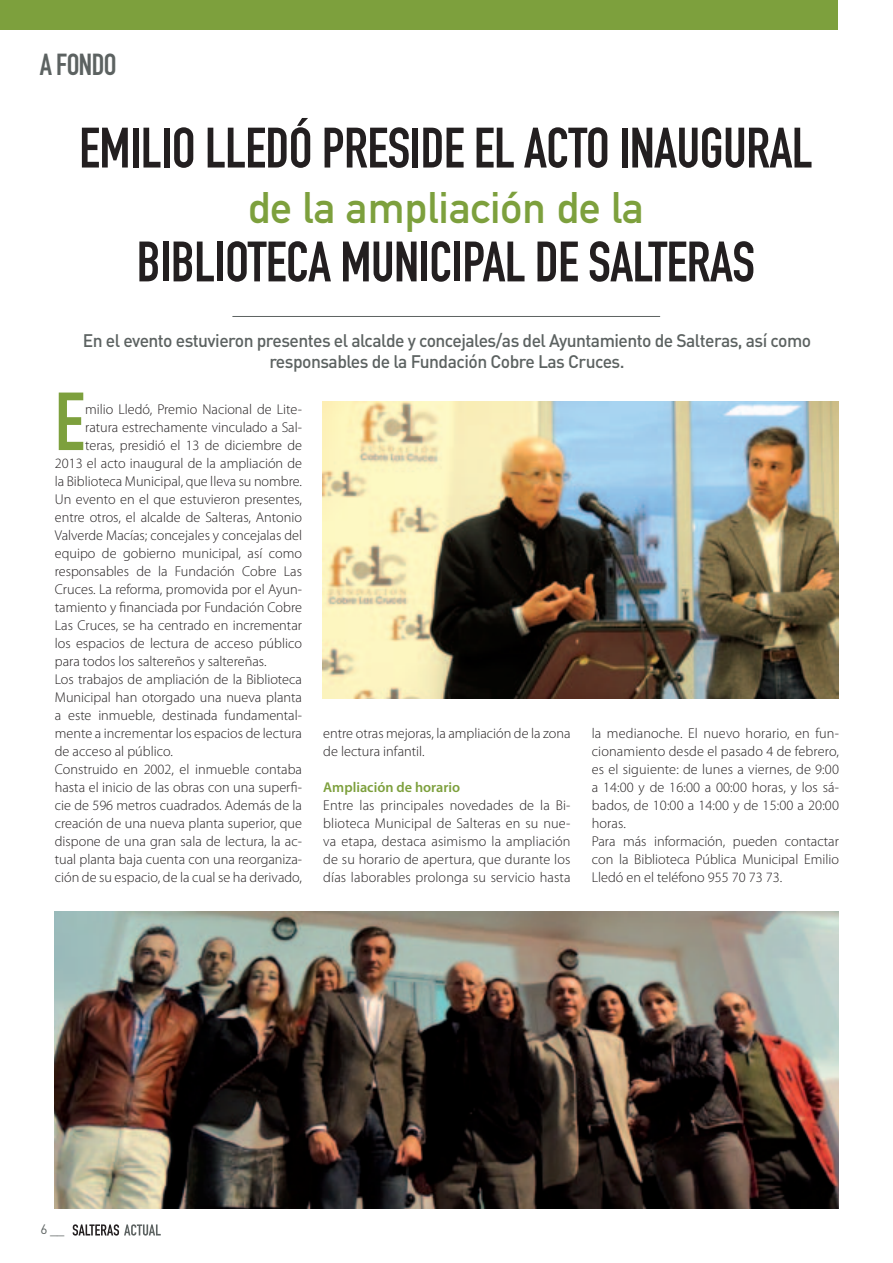
<style>
.page{position:relative;width:893px;height:1263px;background:#fff}
.page>*{position:absolute;margin:0;border:0;box-sizing:border-box;transform-origin:0 0}
.t1{font:80.7px "DIN Engschrift";color:#7da03d}
.t2{font:55.95px "DIN Engschrift";letter-spacing:-.01em;color:#231f20}
.t3{font:43.5px "DIN Mittelschrift";color:#7da03d}
.t4{font:30px "DIN Engschrift";letter-spacing:-.02em;color:#5c6261}
.t5{font:500 18px/21px "DIN";letter-spacing:-.03em;color:#5c6261;text-align:center}
.t6{font:300 14.25px/18px "Myriad Pro";color:#231f20;text-align:justify}
._04_-_LADILLO{font:600 14.25px "Myriad Pro";color:#7da03d}
.t7{font:13.5px "DIN";color:#5c6261}
</style>
<div class="page">
<img style="left:323px;top:402px;width:516px;height:296px">
<hr style="left:232px;top:316px;width:428px;height:1px;background:#5c6261">
<div style="left:0;top:0;width:838px;height:29px;background:#7da03d"></div>
<svg style="left:73px;top:1224px;width:88px;height:11px"></svg>
<img style="left:54px;top:912px;width:785px;height:296px">
<p class="t4" style="left:40px;top:47px;width:78px">A FONDO</p>
<p class="t2" style="left:79px;top:115px;width:735px">EMILIO LLEDÓ PRESIDE EL ACTO INAUGURAL</p>
<p class="t3" style="left:248px;top:182px;width:398px">de la ampliación de la</p>
<p class="t2" style="left:137px;top:229px;width:620px">BIBLIOTECA MUNICIPAL DE SALTERAS</p>
<p class="t5" style="left:83px;top:329px;width:730px">En el evento estuvieron presentes el alcalde y concejales/as del Ayuntamiento de Salteras, así como responsables de la Fundación Cobre Las Cruces.</p>
<p class="t1" style="left:55px;top:374px;width:31px">E</p>
<p class="t6" style="left:85px;top:400px;width:218px">milio Lledó, Premio Nacional de Lite-</p>
<p class="t6" style="left:85px;top:418px;width:218px">ratura estrechamente vinculado a Sal-</p>
<p class="t6" style="left:85px;top:436px;width:218px">teras, presidió el 13 de diciembre de</p>
<p class="t6" style="left:55px;top:454px;width:249px">2013 el acto inaugural de la ampliación de</p>
<p class="t6" style="left:55px;top:472px;width:249px">la Biblioteca Municipal, que lleva su nombre.</p>
<p class="t6" style="left:55px;top:490px;width:249px">Un evento en el que estuvieron presentes,</p>
<p class="t6" style="left:55px;top:508px;width:249px">entre otros, el alcalde de Salteras, Antonio</p>
<p class="t6" style="left:55px;top:526px;width:249px">Valverde Macías; concejales y concejalas del</p>
<p class="t6" style="left:55px;top:544px;width:249px">equipo de gobierno municipal, así como</p>
<p class="t6" style="left:55px;top:562px;width:249px">responsables de la Fundación Cobre Las</p>
<p class="t6" style="left:55px;top:580px;width:249px">Cruces. La reforma, promovida por el Ayun-</p>
<p class="t6" style="left:55px;top:598px;width:249px">tamiento y financiada por Fundación Cobre</p>
<p class="t6" style="left:55px;top:616px;width:249px">Las Cruces, se ha centrado en incrementar</p>
<p class="t6" style="left:55px;top:634px;width:249px">los espacios de lectura de acceso público</p>
<p class="t6" style="left:55px;top:652px;width:213px">para todos los saltereños y saltereñas.</p>
<p class="t6" style="left:55px;top:670px;width:249px">Los trabajos de ampliación de la Biblioteca Municipal han otorgado una nueva planta a este inmueble, destinada fundamental&shy;mente a incrementar los espacios de lectura de acceso al público.</p>
<p class="t6" style="left:55px;top:760px;width:249px">Construido en 2002, el inmueble contaba hasta el inicio de las obras con una superfi&shy;cie de 596 metros cuadrados. Además de la creación de una nueva planta superior, que dispone de una gran sala de lectura, la ac&shy;tual planta baja cuenta con una reorganiza&shy;ción de su espacio, de la cual se ha derivado,</p>
<p class="t6" style="left:323px;top:724px;width:249px">entre otras mejoras, la ampliación de la zona de lectura infantil.</p>
<p class="_04_-_LADILLO" style="left:323px;top:778px;width:138px">Ampliación de horario</p>
<p class="t6" style="left:323px;top:796px;width:249px">Entre las principales novedades de la Bi&shy;blioteca Municipal de Salteras en su nue&shy;va etapa, destaca asimismo la ampliación de su horario de apertura, que durante los días laborables prolonga su servicio hasta</p>
<p class="t6" style="left:592px;top:724px;width:249px">la medianoche. El nuevo horario, en fun&shy;cionamiento desde el pasado 4 de febrero, es el siguiente: de lunes a viernes, de 9:00 a 14:00 y de 16:00 a 00:00 horas, y los sá&shy;bados, de 10:00 a 14:00 y de 15:00 a 20:00 horas.</p>
<p class="t6" style="left:592px;top:832px;width:249px">Para más información, pueden contactar con la Biblioteca Pública Municipal Emilio Lledó en el teléfono 955 70 73 73.</p>
<p class="t7" style="left:40px;top:1220px;width:26px">6 __</p>
</div>
